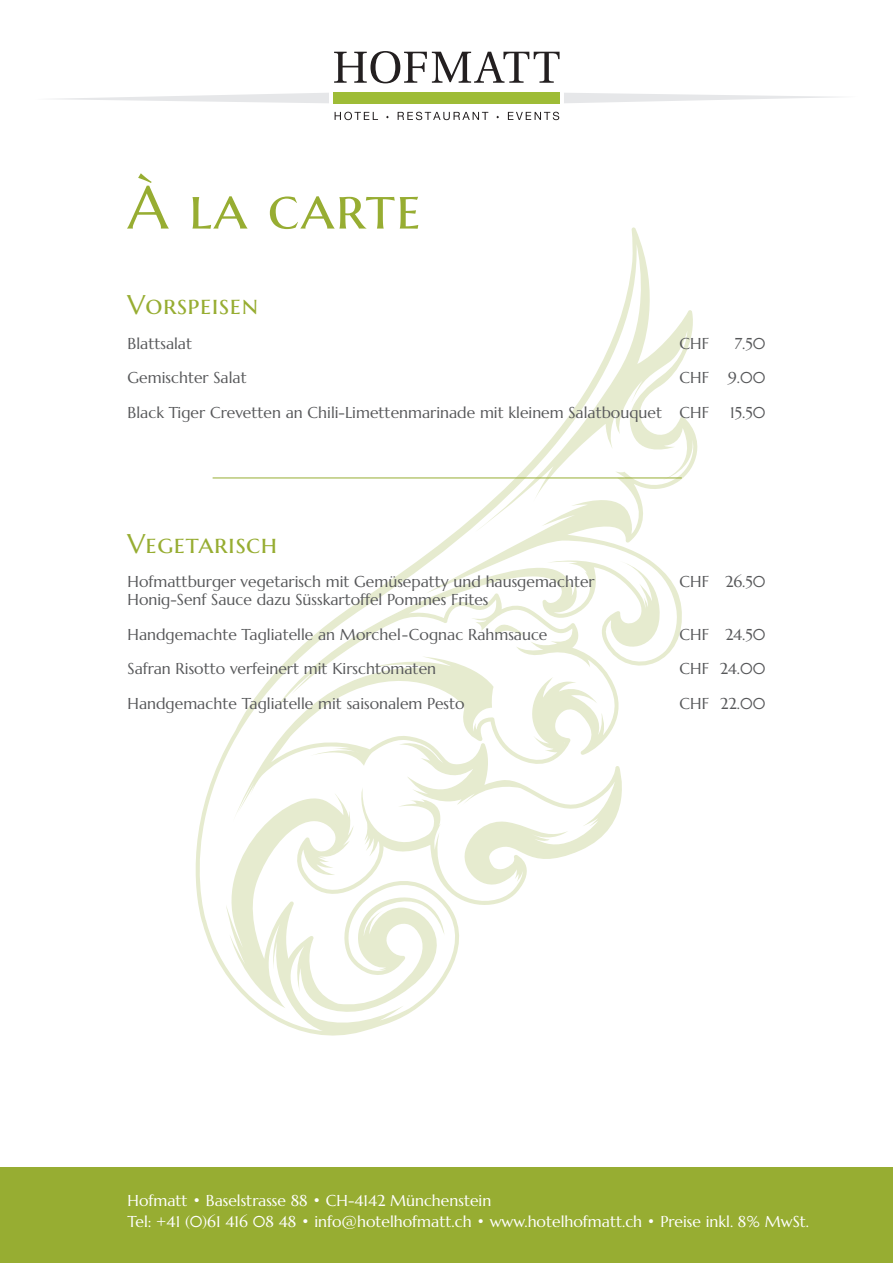
<style>
.page{position:relative;width:893px;height:1263px;background:#fff}
.page>*{position:absolute;margin:0;border:0;box-sizing:border-box;transform-origin:0 0}
.t1{font:60px "Marcellus SC";letter-spacing:.02em;color:#97ad32}
.t2{font:27px "Marcellus SC";letter-spacing:.02em;color:#97ad32}
.t3{font:15.75px/34.5px "Marcellus";color:#57585a}
.t4{font:15.75px/21px "Marcellus";color:#fff}
</style>
<div class="page">
<div style="left:0;top:1167px;width:893px;height:96px;background:#97ad32"></div>
<svg style="left:195px;top:227px;width:503px;height:809px"></svg>
<hr style="left:213px;top:478px;width:469px;height:1px;background:#97ad32">
<svg style="left:57px;top:93px;width:272px;height:10px"></svg>
<svg style="left:564px;top:93px;width:272px;height:10px"></svg>
<div style="left:334px;top:92px;width:226px;height:12px;background:#9ebc36"></div>
<svg style="left:335px;top:112px;width:43px;height:8px"></svg>
<svg style="left:398px;top:112px;width:90px;height:8px"></svg>
<svg style="left:508px;top:112px;width:51px;height:8px"></svg>
<svg style="left:334px;top:51px;width:226px;height:32px"></svg>
<h1 class="t1" style="left:128px;top:170px;width:295px">À la carte</h1>
<h2 class="t2" style="left:128px;top:288px;width:132px">Vorspeisen</h2>
<p class="t3" style="left:128px;top:326px;width:66px">Blattsalat</p>
<p class="t3" style="left:680px;top:326px;width:31px">CHF</p>
<p class="t3" style="left:734px;top:326px;width:32px">7.50</p>
<p class="t3" style="left:128px;top:360px;width:121px">Gemischter Salat</p>
<p class="t3" style="left:128px;top:360px;width:639px;text-indent:552px">CHF 9.00<br>Black Tiger Crevetten an Chili-Limettenmarinade mit kleinem Salatbouquet CHF</p>
<p class="t3" style="left:730px;top:395px;width:37px">15.50</p>
<h2 class="t2" style="left:128px;top:526px;width:151px">Vegetarisch</h2>
<p class="t3" style="left:128px;top:564px;width:469px">Hofmattburger vegetarisch mit Gemüsepatty und hausgemachter</p>
<p class="t3" style="left:680px;top:564px;width:87px">CHF 26.50</p>
<p class="t3" style="left:128px;top:582px;width:421px">Honig-Senf Sauce dazu Süsskartoffel Pommes Frites<br>Handgemachte Tagliatelle an Morchel-Cognac Rahmsauce</p>
<p class="t3" style="left:680px;top:617px;width:87px">CHF 24.50</p>
<p class="t3" style="left:128px;top:651px;width:310px">Safran Risotto verfeinert mit Kirschtomaten</p>
<p class="t3" style="left:680px;top:651px;width:87px">CHF 24.00</p>
<p class="t3" style="left:128px;top:686px;width:339px">Handgemachte Tagliatelle mit saisonalem Pesto</p>
<p class="t3" style="left:680px;top:686px;width:87px">CHF 22.00</p>
<p class="t4" style="left:128px;top:1190px;width:683px">Hofmatt • Baselstrasse 88 • CH-4142 Münchenstein<br>Tel: +41 (0)61 416 08 48 • info@hotelhofmatt.ch • www.hotelhofmatt.ch • Preise inkl. 8% MwSt.</p>
</div>
